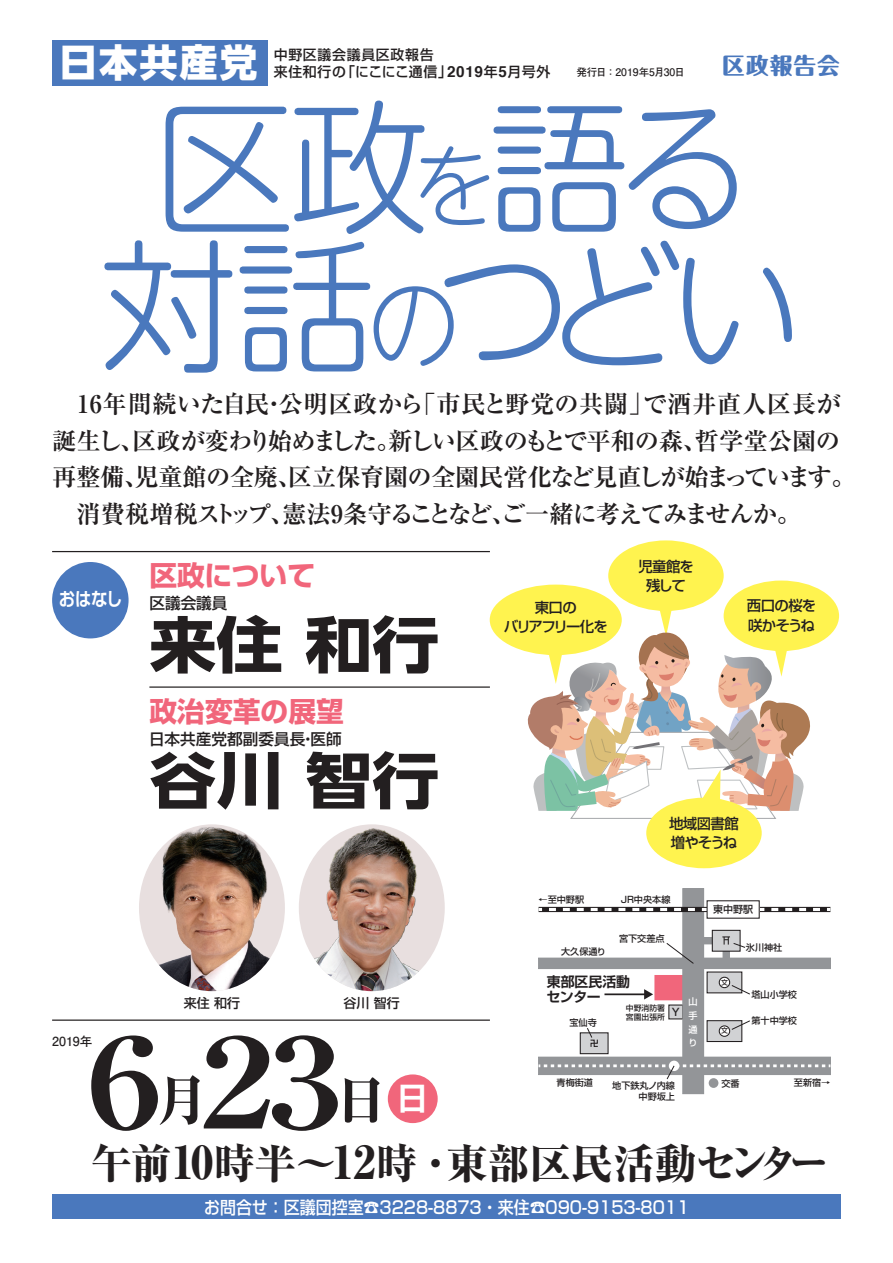
<style>
.page{position:relative;width:893px;height:1263px;background:#fff}
.page>*{position:absolute;margin:0;border:0;box-sizing:border-box;transform-origin:0 0}
.t1{font:300 145.05px "UD Shin M Go Pro";color:#4a78bd;scale:.96 1}
.t2{font:300 140.4px "UD Shin M Go Pro";color:#4a78bd;scale:.96 1}
.t3{font:700 124.35px "Ryumin Pro";color:#231f20;scale:1.2 1}
.t4{font:700 60.75px "UD Shin Go Pro";color:#231f20;scale:1.1 1}
.t5{font:800 53.85px "Ryumin Pro";color:#231f20}
.t6{font:800 41.7px "Ryumin Pro";letter-spacing:-.03em;color:#231f20}
.t7{font:800 41.7px "Ryumin Pro";color:#231f20}
.t8{font:800 38.25px "UD Shin Go NT Pro";letter-spacing:.05em;color:#fff}
.t9{font:700 31.2px "Shin Go Pro De";color:#fff}
.t10{font:700 27.75px "Shin Go Pro";color:#f1667b}
.t11{font:700 24.3px/36.5px "Ryumin Pro";letter-spacing:-.015em;color:#231f20}
.t12{font:700 24.3px "Ryumin Pro";letter-spacing:.025em;color:#231f20}
.t13{font:700 24.3px "Ryumin Pro";letter-spacing:-.05em;color:#231f20}
.t14{font:700 24.3px "Ryumin Pro";letter-spacing:-.04em;color:#231f20}
.t15{font:700 24.3px "Ryumin Pro";letter-spacing:.01em;color:#231f20}
.t16{font:800 22.65px "Maru Fo Pro";letter-spacing:.05em;color:#4a78bd}
.t17{font:700 18.6px "Shin Go Pro De";color:#fff;scale:.88 1}
.t18{font:500 17.4px "Shin Go Pro";color:#fff;scale:.92 1}
.t19{font:500 15.6px "Shin Go Pro";color:#231f20}
.t20{font:700 15.3px "Helvetica";color:#231f20}
.t21{font:500 14.4px/19.2px "Shin Go Pro";letter-spacing:-.06em;color:#231f20}
.t22{font:500 14.4px/19.2px "Shin Go Pro";letter-spacing:-.11em;color:#231f20;text-align:center}
.t23{font:500 13.95px "Shin Go Pro";letter-spacing:.05em;color:#231f20}
.t24{font:700 13.95px/15.6px "Shin Go Pro De";color:#231f20}
.t25{font:500 13.05px "Shin Go Pro";color:#231f20}
.t26{font:700 12.45px "Futo Go B101 Pro";color:#231f20}
.t27{font:700 10.35px "Futo Go B101 Pro";color:#231f20}
.t28{font:500 10.35px "Shin Go Pro";color:#231f20}
.t29{font:500 10.05px "Shin Go Pro";color:#231f20}
.t30{font:500 9.15px "Shin Go Pro";color:#231f20}
.t31{font:500 9.15px/13.6px "Shin Go Pro";color:#fff;text-align:justify}
.t32{font:500 7.8px/8.7px "Shin Go Pro";color:#231f20}
.t33{font:500 6.9px "Shin Go Pro";color:#231f20}
.s1{font-family:"Shin Go Pro";font-weight:500;font-size:13.95px}
.s2{font-size:93.15px}
.s3{font-size:145.05px}
.s4{font-size:98.55px}
.s5{font-size:45.6px}
</style>
<div class="page">
<div style="left:52px;top:1194px;width:789px;height:25px;background:#4a78bd"></div>
<div style="left:388px;top:1074px;width:50px;height:49px;background:#f1667b;border-radius:50%"></div>
<hr style="left:52px;top:551px;width:438px;height:1px;background:#231f20">
<hr style="left:52px;top:1019px;width:438px;height:2px;background:#231f20">
<hr style="left:149px;top:686px;width:341px;height:2px;background:#231f20">
<div style="left:52px;top:562px;width:77px;height:76px;background:#4a78bd;border-radius:50%"></div>
<div style="left:52px;top:41px;width:216px;height:45px;background:#4a78bd"></div>
<div style="left:655px;top:975px;width:28px;height:25px;background:#f1667b"></div>
<div style="left:654px;top:975px;width:29px;height:25px;border:1px solid #f1667b"></div>
<div style="left:669px;top:1005px;width:14px;height:14px;background:#d1d2d4"></div>
<div style="left:707px;top:972px;width:35px;height:21px;background:#d1d2d4"></div>
<div style="left:707px;top:1021px;width:35px;height:20px;background:#d1d2d4"></div>
<div style="left:707px;top:1020px;width:35px;height:22px;border:1px solid #231f20"></div>
<div style="left:539px;top:958px;width:291px;height:10px;background:#939598"></div>
<div style="left:538px;top:957px;width:293px;height:12px;border:1px solid #939598"></div>
<div style="left:723px;top:946px;width:6px;height:12px;background:#939598"></div>
<div style="left:722px;top:946px;width:8px;height:13px;border:1px solid #939598"></div>
<div style="left:683px;top:889px;width:21px;height:205px;background:#939598"></div>
<div style="left:682px;top:888px;width:22px;height:206px;border:1px solid #939598"></div>
<div style="left:704px;top:938px;width:15px;height:6px;background:#939598"></div>
<div style="left:703px;top:937px;width:17px;height:7px;border:1px solid #939598"></div>
<div style="left:539px;top:1057px;width:291px;height:17px;background:#939598"></div>
<svg style="left:539px;top:907px;width:291px;height:5px"></svg>
<svg style="left:549px;top:908px;width:281px;height:3px"></svg>
<div style="left:707px;top:901px;width:52px;height:17px;background:#fff"></div>
<div style="left:669px;top:1061px;width:10px;height:10px;background:#fff;border-radius:50%"></div>
<div style="left:709px;top:1078px;width:9px;height:10px;background:#939598;border-radius:50%"></div>
<div style="left:712px;top:930px;width:28px;height:21px;background:#d1d2d4"></div>
<div style="left:712px;top:930px;width:29px;height:22px;border:1px solid #231f20"></div>
<div style="left:580px;top:1033px;width:28px;height:21px;background:#d1d2d4"></div>
<div style="left:580px;top:1032px;width:29px;height:22px;border:1px solid #231f20"></div>
<div style="left:719px;top:977px;width:11px;height:11px;background:#fff;border-radius:50%"></div>
<div style="left:719px;top:977px;width:11px;height:11px;border:1px solid #231f20;border-radius:50%"></div>
<div style="left:719px;top:1026px;width:11px;height:10px;background:#fff;border-radius:50%"></div>
<div style="left:719px;top:1025px;width:11px;height:12px;border:1px solid #231f20;border-radius:50%"></div>
<svg style="left:731px;top:984px;width:19px;height:11px"></svg>
<svg style="left:731px;top:1020px;width:19px;height:10px"></svg>
<svg style="left:666px;top:942px;width:28px;height:22px"></svg>
<svg style="left:539px;top:1064px;width:291px;height:16px"></svg>
<svg style="left:586px;top:1028px;width:12px;height:19px"></svg>
<svg style="left:722px;top:936px;width:24px;height:12px"></svg>
<hr style="left:604px;top:993px;width:42px;height:2px;background:#231f20">
<svg style="left:644px;top:989px;width:9px;height:10px"></svg>
<div style="left:608px;top:540px;width:116px;height:71px;background:#fff34f;border-radius:50%"></div>
<div style="left:490px;top:585px;width:132px;height:70px;background:#fff34f;border-radius:50%"></div>
<div style="left:724px;top:580px;width:115px;height:71px;background:#fff34f;border-radius:50%"></div>
<img style="left:139px;top:824px;width:146px;height:167px">
<img style="left:299px;top:824px;width:146px;height:167px">
<div style="left:646px;top:798px;width:116px;height:70px;background:#fff34f;border-radius:50%"></div>
<svg style="left:526px;top:604px;width:287px;height:216px"></svg>
<p class="t8" style="left:59px;top:31px;width:200px">日本共産党</p>
<p class="t23" style="left:274px;top:43px;width:161px">中野区議会議員区政報告</p>
<p class="t23" style="left:274px;top:60px;width:74px">来住和行の</p>
<p class="t23" style="left:341px;top:60px;width:112px">「にこにこ通信」</p>
<p class="t20" style="left:447px;top:60px;width:105px">2019<span class="s1">年</span>5<span class="s1">月号外</span></p>
<p class="t27" style="left:576px;top:64px;width:110px">発行日：2019年月5 30日</p>
<p class="t16" style="left:722px;top:47px;width:119px">区政報告会</p>
<p class="t1" style="left:155px;top:50px;width:624px">区政<span class="s2">を</span>語る</p>
<p class="t2" style="left:99px;top:196px;width:734px"><span class="s3">対話</span><span class="s4">の</span>つどい</p>
<p class="t12" style="left:52px;top:385px;width:373px">　16年間続いた自民公明区政から</p>
<p class="t15" style="left:412px;top:385px;width:243px">「市民と野党の共闘」</p>
<p class="t12" style="left:643px;top:385px;width:200px">で酒井直人区長が</p>
<p class="t11" style="left:262px;top:384px;width:26px">・</p>
<p class="t11" style="left:389px;top:421px;width:320px">新しい区政のもとで平和の森、</p>
<p class="t11" style="left:695px;top:421px;width:147px">哲学堂公園の</p>
<p class="t14" style="left:52px;top:421px;width:350px">誕生し区政が変わり始めました。</p>
<p class="t11" style="left:52px;top:421px;width:805px;text-indent:68px">、<br>再整備児童館の全廃区立保育園の全園民営化など見直しが始まっています。</p>
<p class="t11" style="left:124px;top:457px;width:26px">、</p>
<p class="t11" style="left:278px;top:457px;width:26px">、</p>
<p class="t11" style="left:52px;top:494px;width:244px">　消費税増税ストップ、</p>
<p class="t13" style="left:282px;top:494px;width:520px">憲法9条守ることなどご一緒に考えてみませんか。</p>
<p class="t11" style="left:491px;top:494px;width:26px">、</p>
<p class="t17" style="left:59px;top:584px;width:74px">おはなし</p>
<p class="t10" style="left:149px;top:554px;width:167px">区政について</p>
<p class="t19" style="left:149px;top:590px;width:80px">区議会議員</p>
<p class="t4" style="left:149px;top:595px;width:265px">来住和行</p>
<p class="t10" style="left:149px;top:689px;width:196px">政治変革の展望</p>
<p class="t19" style="left:149px;top:726px;width:194px">日本共産党都副委員長医師</p>
<p class="t19" style="left:300px;top:726px;width:17px">・</p>
<p class="t4" style="left:149px;top:731px;width:265px">谷川智行</p>
<p class="t21" style="left:638px;top:555px;width:57px;text-align:center">児童館を残して</p>
<p class="t22" style="left:504px;top:596px;width:105px">東口の<br>バリアフリー化を</p>
<p class="t21" style="left:747px;top:595px;width:71px">西口の桜を咲かそうね</p>
<p class="t21" style="left:669px;top:812px;width:71px">地域図書館増やそうね</p>
<p class="t30" style="left:539px;top:892px;width:47px">←至中野駅</p>
<p class="t30" style="left:621px;top:892px;width:51px">JR中央本線</p>
<p class="t29" style="left:713px;top:901px;width:41px">東中野駅</p>
<p class="t30" style="left:561px;top:944px;width:46px">大久保通り</p>
<p class="t30" style="left:619px;top:931px;width:47px">宮下交差点</p>
<p class="t30" style="left:746px;top:940px;width:38px">氷川神社</p>
<p class="t25" style="left:184px;top:992px;width:58px">来住和行</p>
<p class="t25" style="left:344px;top:992px;width:58px">谷川智行</p>
<p class="t3" style="left:87px;top:983px;width:214px">623</p>
<p class="t26" style="left:52px;top:1031px;width:42px">2019年</p>
<p class="t5" style="left:155px;top:1058px;width:55px">月</p>
<p class="t5" style="left:334px;top:1058px;width:55px">日</p>
<p class="t9" style="left:397px;top:1073px;width:33px">日</p>
<p class="t24" style="left:547px;top:972px;width:85px">東部区民活動センター</p>
<p class="t32" style="left:626px;top:1003px;width:41px">中野消防署宮園出張所</p>
<p class="t28" style="left:672px;top:1003px;width:9px">Y</p>
<p class="t30" style="left:569px;top:1014px;width:29px">宝仙寺</p>
<p class="t31" style="left:689px;top:994px;width:10px">山手通り</p>
<p class="t30" style="left:556px;top:1075px;width:38px">青梅街道</p>
<p class="t30" style="left:612px;top:1078px;width:64px">地下鉄丸ノ内線</p>
<p class="t30" style="left:638px;top:1088px;width:38px">中野坂上</p>
<p class="t33" style="left:721px;top:976px;width:8px">文</p>
<p class="t33" style="left:721px;top:1025px;width:8px">文</p>
<p class="t30" style="left:751px;top:986px;width:47px">塔山小学校</p>
<p class="t30" style="left:751px;top:1013px;width:47px">第十中学校</p>
<p class="t30" style="left:721px;top:1076px;width:20px">交番</p>
<p class="t30" style="left:794px;top:1075px;width:38px">至新宿→</p>
<p class="t6" style="left:90px;top:1130px;width:368px">午前<span class="s5">10</span>時半～<span class="s5">12</span>時・</p>
<p class="t7" style="left:446px;top:1130px;width:385px">東部区民活動センター</p>
<p class="t18" style="left:204px;top:1193px;width:529px">お問合せ：区議団控室☎3228-8873・来住☎090-9153-8011</p>
</div>
